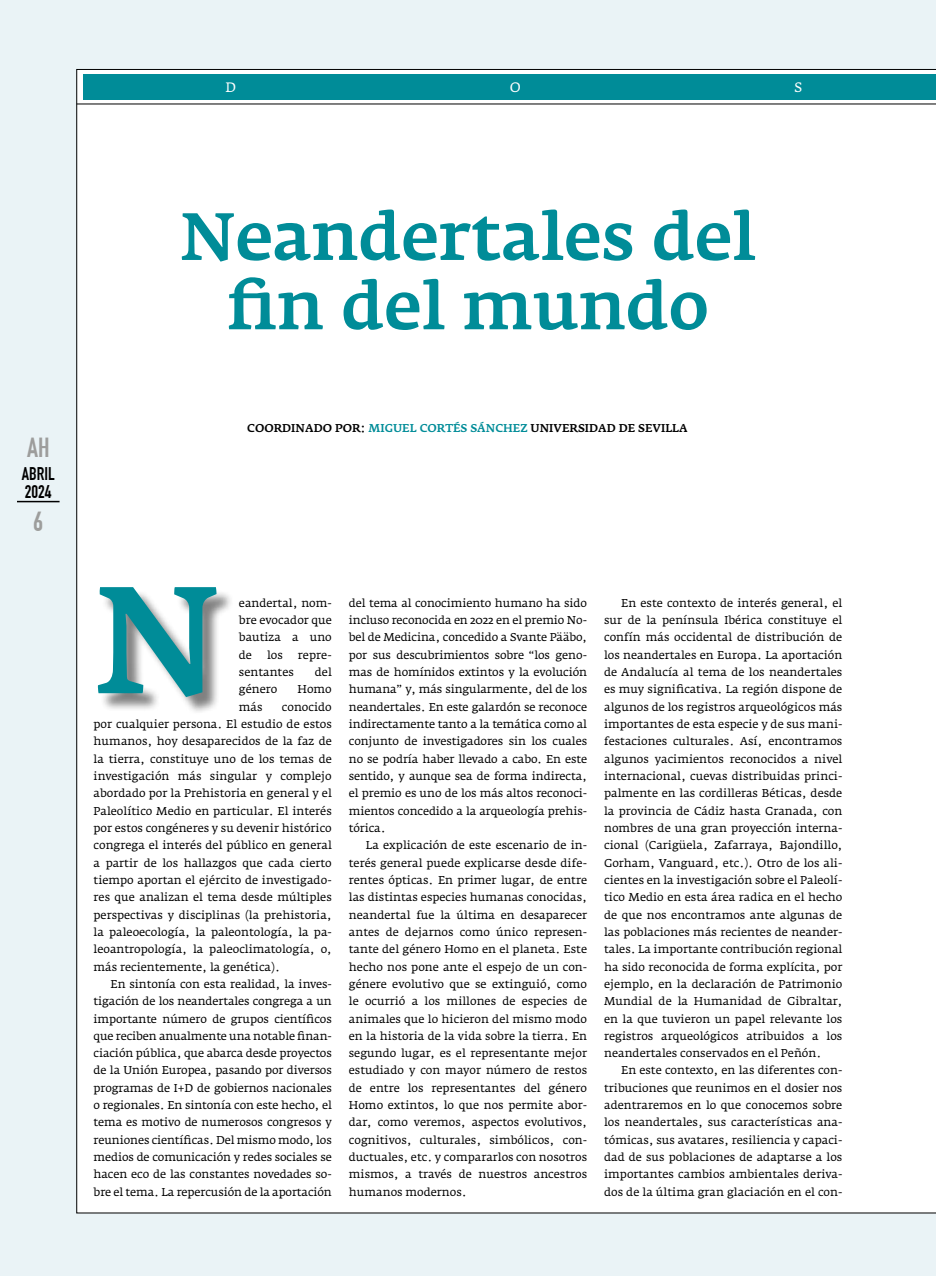
<style>
.page{position:relative;width:936px;height:1276px;background:#fff}
.page>*{position:absolute;margin:0;border:0;box-sizing:border-box;transform-origin:0 0}
.t1{font:500 150px "Fedra Serif A Pro";color:#008c98}
.t2{font:500 66px/69.3px "Fedra Serif A Pro";letter-spacing:-.005em;color:#008c98;text-align:center}
.t3{font:27px "DIN Engschrift Std";color:#9d9d9c}
.t4{font:18px/18px "DIN Engschrift Std";color:#000}
.t5{font:13.5px "Fedra Serif A Pro";color:#fff}
.t6{font:11.25px/17.4px "Fedra Serif A Pro";color:#000;text-align:justify}
.t7{font:500 11.25px "Fedra Serif A Pro";color:#000}
.s1{color:#008c98}
</style>
<div class="page">
<div style="left:0;top:0;width:935px;height:1276px;background:#eaf3f6"></div>
<hr style="left:935px;top:0;width:1px;height:1276px;background:#eaf3f6">
<div style="left:77px;top:69px;width:858px;height:1144px;background:#fff"></div>
<div style="left:83px;top:74px;width:852px;height:25px;background:#008c98"></div>
<hr style="left:77px;top:104px;width:858px;height:1px;background:#000">
<div style="left:100px;top:589px;width:135px;height:126px;background:#000;opacity:.5"></div>
<hr style="left:17px;top:501px;width:43px;height:1px;background:#000">
<p class="t5" style="left:225px;top:79px;width:12px">D</p>
<p class="t5" style="left:509px;top:79px;width:13px">O</p>
<p class="t5" style="left:794px;top:79px;width:9px">S</p>
<h3 class="t3" style="left:27px;top:432px;width:24px">AH</h3>
<h3 class="t4" style="left:22px;top:465px;width:34px">ABRIL<br>2024</h3>
<h3 class="t3" style="left:33px;top:505px;width:12px">6</h3>
<h2 class="t2" style="left:180px;top:202px;width:577px">Neandertales del fin del mundo</h2>
<p class="t7" style="left:247px;top:421px;width:442px">COORDINADO POR: <span class="s1">MIGUEL CORTÉS SÁNCHEZ</span> UNIVERSIDAD DE SEVILLA</p>
<h1 class="t1" style="left:94px;top:547px;width:128px">N</h1>
<p class="t6" style="left:239px;top:594px;width:94px">eandertal, nom&shy;bre evocador que bautiza a uno de</p>
<p class="t6" style="left:267px;top:646px;width:17px">los</p>
<p class="t6" style="left:298px;top:646px;width:35px">repre-</p>
<p class="t6" style="left:239px;top:663px;width:56px">sentantes</p>
<p class="t6" style="left:315px;top:663px;width:18px">del</p>
<p class="t6" style="left:239px;top:680px;width:40px">género</p>
<p class="t6" style="left:297px;top:680px;width:36px">Homo</p>
<p class="t6" style="left:239px;top:698px;width:25px">más</p>
<p class="t6" style="left:94px;top:698px;width:240px;text-indent:188px">conocido por cualquier persona. El estudio de estos humanos, hoy desaparecidos de la faz de la tierra, constituye uno de los temas de investigación más singular y complejo abordado por la Prehistoria en general y el Paleolítico Medio en particular. El interés por estos congéneres y su devenir histórico congrega el interés del público en general a partir de los hallazgos que cada cierto tiempo aportan el ejército de investigado&shy;res que analizan el tema desde múltiples perspectivas y disciplinas (la prehistoria, la paleoecología, la paleontología, la pa&shy;leoantropología, la paleoclimatología, o, más recientemente, la genética).</p>
<p class="t6" style="left:94px;top:975px;width:240px;text-indent:17px">En sintonía con esta realidad, la inves&shy;tigación de los neandertales congrega a un importante número de grupos científicos que reciben anualmente una notable finan&shy;ciación pública, que abarca desde proyectos de la Unión Europea, pasando por diversos programas de I+D de gobiernos nacionales o regionales. En sintonía con este hecho, el tema es motivo de numerosos congresos y reuniones científicas. Del mismo modo, los medios de comunicación y redes sociales se hacen eco de las constantes novedades so&shy;bre el tema. La repercusión de la aportación</p>
<p class="t6" style="left:349px;top:594px;width:240px">del tema al conocimiento humano ha sido incluso reconocida en 2022 en el premio No&shy;bel de Medicina, concedido a Svante Pääbo, por sus descubrimientos sobre “los geno&shy;mas de homínidos extintos y la evolución humana” y, más singularmente, del de los neandertales. En este galardón se reconoce indirectamente tanto a la temática como al conjunto de investigadores sin los cuales no se podría haber llevado a cabo. En este sentido, y aunque sea de forma indirecta, el premio es uno de los más altos reconoci&shy;mientos concedido a la arqueología prehis&shy;tórica.</p>
<p class="t6" style="left:349px;top:836px;width:240px;text-indent:17px">La explicación de este escenario de in&shy;terés general puede explicarse desde dife&shy;rentes ópticas. En primer lugar, de entre las distintas especies humanas conocidas, neandertal fue la última en desaparecer antes de dejarnos como único represen&shy;tante del género Homo en el planeta. Este hecho nos pone ante el espejo de un con&shy;génere evolutivo que se extinguió, como le ocurrió a los millones de especies de animales que lo hicieron del mismo modo en la historia de la vida sobre la tierra. En segundo lugar, es el representante mejor estudiado y con mayor número de restos de entre los representantes del género Homo extintos, lo que nos permite abor&shy;dar, como veremos, aspectos evolutivos, cognitivos, culturales, simbólicos, con&shy;ductuales, etc. y compararlos con nosotros mismos, a través de nuestros ancestros humanos modernos.</p>
<p class="t6" style="left:604px;top:594px;width:240px;text-indent:17px">En este contexto de interés general, el sur de la península Ibérica constituye el confín más occidental de distribución de los neandertales en Europa. La aportación de Andalucía al tema de los neandertales es muy significativa. La región dispone de algunos de los registros arqueológicos más importantes de esta especie y de sus mani&shy;festaciones culturales. Así, encontramos algunos yacimientos reconocidos a nivel internacional, cuevas distribuidas princi&shy;palmente en las cordilleras Béticas, desde la provincia de Cádiz hasta Granada, con nombres de una gran proyección interna&shy;cional (Carigüela, Zafarraya, Bajondillo, Gorham, Vanguard, etc.). Otro de los ali&shy;cientes en la investigación sobre el Paleolí&shy;tico Medio en esta área radica en el hecho de que nos encontramos ante algunas de las poblaciones más recientes de neander&shy;tales. La importante contribución regional ha sido reconocida de forma explícita, por ejemplo, en la declaración de Patrimonio Mundial de la Humanidad de Gibraltar, en la que tuvieron un papel relevante los registros arqueológicos atribuidos a los neandertales conservados en el Peñón.</p>
<p class="t6" style="left:604px;top:1062px;width:240px;text-indent:17px">En este contexto, en las diferentes con&shy;tribuciones que reunimos en el dosier nos adentraremos en lo que conocemos sobre los neandertales, sus características ana&shy;tómicas, sus avatares, resiliencia y capaci&shy;dad de sus poblaciones de adaptarse a los importantes cambios ambientales deriva&shy;dos de la última gran glaciación en el con-</p>
</div>
